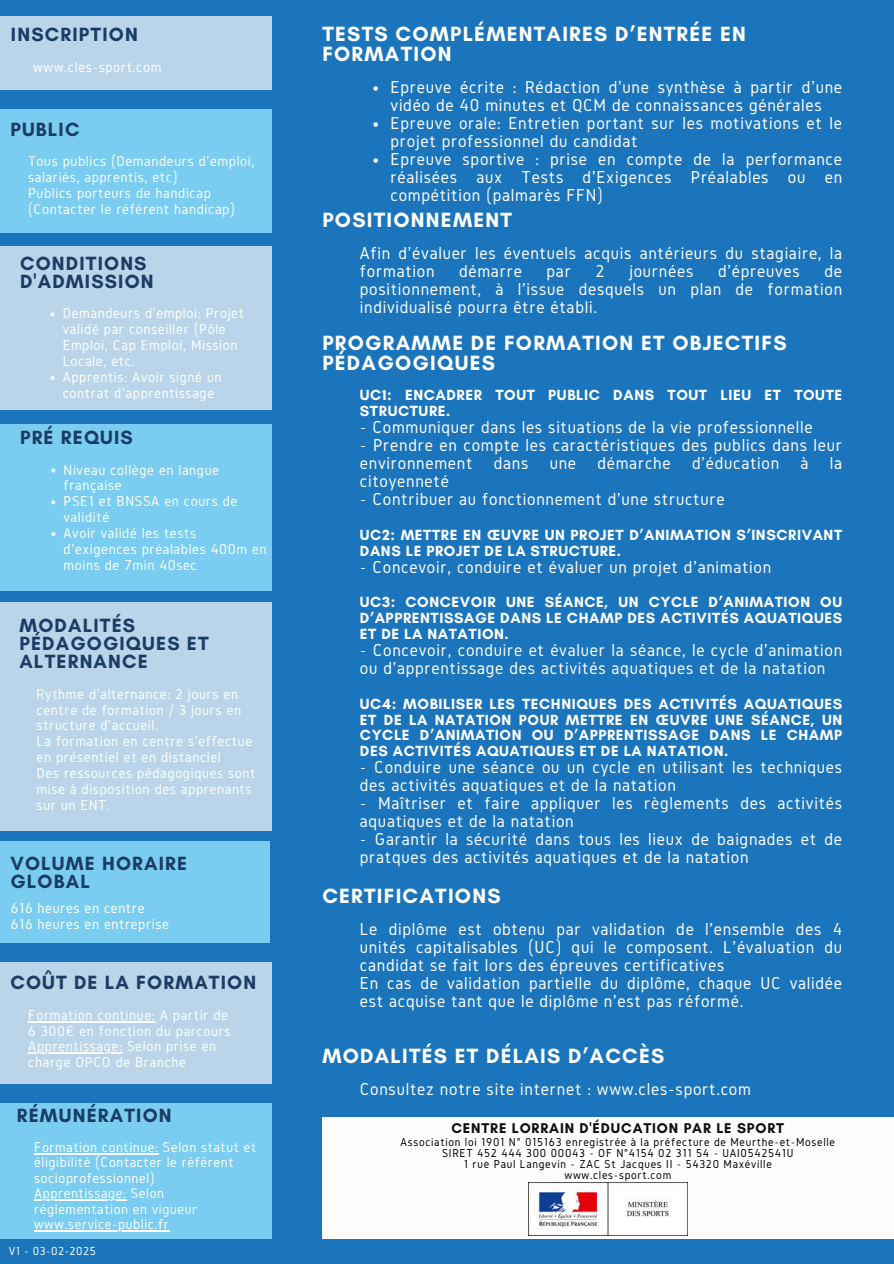
<style>
.page{position:relative;width:894px;height:1264px;background:#fff}
.page>*{position:absolute;margin:0;border:0;box-sizing:border-box;transform-origin:0 0}
.t1{font:700 21px/20.2px "Glacial Indifference";letter-spacing:.06em;color:#fff}
.t2{font:700 19.5px/18px "Glacial Indifference";letter-spacing:.06em;color:#1b3c65}
.t3{font:18px/18px "Gidole";letter-spacing:.04em;color:#fff}
.t4{font:15px/15.9px "Gidole";letter-spacing:.04em;color:#fff}
.t5{font:700 15px/15.8px "Glacial Indifference";letter-spacing:.04em;color:#fff}
.t6{font:14.7px/15.6px "Gidole";letter-spacing:.04em;color:#fff}
.t7{font:700 14.4px "Glacial Indifference";letter-spacing:.06em;color:#110f0e}
.t8{font:12.15px "Gidole";letter-spacing:.04em;color:#fff}
.t9{font:12px/10.9px "Gidole";letter-spacing:.06em;color:#000;text-align:center}
</style>
<div class="page">
<div style="left:0;top:0;width:893px;height:1263px;background:#1b75bc"></div>
<div style="left:0;top:16px;width:271px;height:74px;background:#bad5ea"></div>
<div style="left:0;top:109px;width:271px;height:124px;background:#7acdf1"></div>
<div style="left:0;top:424px;width:271px;height:167px;background:#7acdf1"></div>
<div style="left:0;top:602px;width:271px;height:229px;background:#bad5ea"></div>
<div style="left:0;top:841px;width:270px;height:101px;background:#7acdf1"></div>
<div style="left:0;top:1103px;width:271px;height:135px;background:#7acdf1"></div>
<div style="left:0;top:246px;width:271px;height:164px;background:#bad5ea"></div>
<div style="left:0;top:962px;width:271px;height:121px;background:#bad5ea"></div>
<hr style="left:28px;top:1020px;width:127px;height:2px;background:#fff">
<hr style="left:28px;top:1052px;width:95px;height:2px;background:#fff">
<hr style="left:34px;top:1152px;width:125px;height:2px;background:#fff">
<hr style="left:34px;top:1199px;width:93px;height:1px;background:#fff">
<hr style="left:34px;top:1230px;width:136px;height:1px;background:#fff">
<svg style="left:50px;top:312px;width:4px;height:4px"></svg>
<svg style="left:50px;top:376px;width:4px;height:4px"></svg>
<svg style="left:373px;top:86px;width:5px;height:5px"></svg>
<svg style="left:373px;top:122px;width:5px;height:5px"></svg>
<svg style="left:373px;top:158px;width:5px;height:5px"></svg>
<svg style="left:51px;top:468px;width:4px;height:4px"></svg>
<svg style="left:51px;top:500px;width:4px;height:4px"></svg>
<svg style="left:51px;top:532px;width:4px;height:4px"></svg>
<div style="left:322px;top:1117px;width:571px;height:121px;background:#fefefc"></div>
<img style="left:528px;top:1182px;width:159px;height:53px">
<p class="t2" style="left:11px;top:26px;width:128px">INSCRIPTION</p>
<p class="t4" style="left:33px;top:59px;width:130px">www.cles-sport.com</p>
<p class="t2" style="left:10px;top:120px;width:71px">PUBLIC</p>
<p class="t4" style="left:28px;top:154px;width:228px">Tous publics (Demandeurs d'emploi, salariés, apprentis, etc)<br>Publics porteurs de handicap (Contacter le référent handicap)</p>
<p class="t2" style="left:20px;top:254px;width:135px">CONDITIONS<br>D'ADMISSION</p>
<p class="t4" style="left:63px;top:305px;width:183px">Demandeurs d'emploi: Projet validé par conseiller (Pôle<br>Emploi, Cap Emploi, Mission<br>Locale, etc.<br>Apprentis: Avoir signé un contrat d'apprentissage</p>
<p class="t2" style="left:20px;top:428px;width:114px">PRÉ REQUIS</p>
<p class="t4" style="left:64px;top:461px;width:204px">Niveau collège en langue française<br>PSE1 et BNSSA en cours de validité<br>Avoir validé les tests d'exigences préalables 400m en moins de 7min 40sec</p>
<p class="t2" style="left:19px;top:616px;width:191px">MODALITÉS<br>PÉDAGOGIQUES ET<br>ALTERNANCE</p>
<p class="t4" style="left:37px;top:686px;width:220px">Rythme d'alternance: 2 jours en centre de formation / 3 jours en structure d'accueil.<br>La formation en centre s'effectue en présentiel et en distanciel<br>Des ressources pédagogiques sont mise à disposition des apprenants sur un ENT.</p>
<p class="t2" style="left:10px;top:854px;width:178px">VOLUME HORAIRE<br>GLOBAL</p>
<p class="t4" style="left:11px;top:900px;width:160px">616 heures en centre<br>616 heures en entreprise</p>
<p class="t2" style="left:10px;top:973px;width:247px">COÛT DE LA FORMATION</p>
<p class="t4" style="left:28px;top:1006px;width:204px">Formation continue: A partir de<br>6 300€ en fonction du parcours<br>Apprentissage: Selon prise en charge OPCO de Branche</p>
<p class="t2" style="left:17px;top:1105px;width:156px">RÉMUNÉRATION</p>
<p class="t6" style="left:34px;top:1138px;width:223px">Formation continue: Selon statut et éligibilité (Contacter le référent socioprofessionnel)<br>Apprentissage: Selon réglementation en vigueur www.service-public.fr</p>
<p class="t8" style="left:9px;top:1243px;width:88px">V1 - 03-02-2025</p>
<p class="t1" style="left:322px;top:23px;width:425px">TESTS COMPLÉMENTAIRES D’ENTRÉE EN<br>FORMATION</p>
<p class="t3" style="left:390px;top:78px;width:453px">Épreuve écrite : Rédaction d'une synthèse à partir d'une vidéo de 40 minutes et QCM de connaissances générales Épreuve orale: Entretien portant sur les motivations et le projet professionnel du candidat<br>Epreuve sportive : prise en compte de la performance réalisées aux Tests d'Exigences Préalables ou en compétition (palmarès FFN)</p>
<p class="t1" style="left:322px;top:209px;width:191px">POSITIONNEMENT</p>
<p class="t3" style="left:360px;top:244px;width:483px">Afin d'évaluer les éventuels acquis antérieurs du stagiaire, la formation</p>
<p class="t3" style="left:459px;top:262px;width:64px">démarre</p>
<p class="t3" style="left:546px;top:262px;width:26px">par</p>
<p class="t3" style="left:595px;top:262px;width:11px">2</p>
<p class="t3" style="left:629px;top:262px;width:65px">journées</p>
<p class="t3" style="left:717px;top:262px;width:83px">d'épreuves</p>
<p class="t3" style="left:360px;top:262px;width:483px;text-align:justify;text-indent:464px">de positionnement, à l'issue desquels un plan de formation individualisé pourra être établi.</p>
<p class="t1" style="left:322px;top:332px;width:465px">PROGRAMME DE FORMATION ET OBJECTIFS<br>PÉDAGOGIQUES</p>
<p class="t5" style="left:360px;top:387px;width:483px">UC1: ENCADRER TOUT PUBLIC DANS TOUT LIEU ET TOUTE<br>STRUCTURE.</p>
<p class="t3" style="left:360px;top:418px;width:454px">- Communiquer dans les situations de la vie professionnelle</p>
<p class="t3" style="left:360px;top:436px;width:483px;text-align:justify">- Prendre en compte les caractéristiques des publics dans leur environnement dans une démarche d'éducation à la citoyenneté</p>
<p class="t3" style="left:360px;top:490px;width:366px">- Contribuer au fonctionnement d'une structure</p>
<p class="t5" style="left:360px;top:527px;width:483px">UC2: METTRE EN ŒUVRE UN PROJET D’ANIMATION S’INSCRIVANT<br>DANS LE PROJET DE LA STRUCTURE.</p>
<p class="t3" style="left:360px;top:557px;width:412px">- Concevoir, conduire et évaluer un projet d'animation</p>
<p class="t5" style="left:360px;top:594px;width:483px;text-align:justify">UC3: CONCEVOIR UNE SÉANCE, UN CYCLE D’ANIMATION OU D’APPRENTISSAGE DANS LE CHAMP DES ACTIVITÉS AQUATIQUES ET DE LA NATATION.</p>
<p class="t3" style="left:360px;top:641px;width:483px">- Concevoir, conduire et évaluer la séance, le cycle d'animation ou d'apprentissage des activités aquatiques et de la natation</p>
<p class="t5" style="left:360px;top:695px;width:483px;text-align:justify">UC4: MOBILISER LES TECHNIQUES DES ACTIVITÉS AQUATIQUES ET DE LA NATATION POUR METTRE EN ŒUVRE UNE SÉANCE, UN CYCLE D’ANIMATION OU D’APPRENTISSAGE DANS LE CHAMP DES ACTIVITÉS AQUATIQUES ET DE LA NATATION.</p>
<p class="t3" style="left:360px;top:758px;width:483px">- Conduire une séance ou un cycle en utilisant les techniques des activités aquatiques et de la natation</p>
<p class="t3" style="left:360px;top:794px;width:483px">- Maîtriser et faire appliquer les règlements des activités aquatiques et de la natation</p>
<p class="t3" style="left:360px;top:830px;width:483px">- Garantir la sécurité dans tous les lieux de baignades et de pratques des activités aquatiques et de la natation</p>
<p class="t1" style="left:322px;top:886px;width:180px">CERTIFICATIONS</p>
<p class="t3" style="left:360px;top:920px;width:483px">Le diplôme est obtenu par validation de l'ensemble des 4 unités capitalisables (UC) qui le composent. L'évaluation du candidat se fait lors des épreuves certificatives<br>En cas de validation partielle du diplôme, chaque UC validée est acquise tant que le diplôme n'est pas réformé.</p>
<p class="t1" style="left:322px;top:1045px;width:343px">MODALITÉS ET DÉLAIS D’ACCÈS</p>
<p class="t3" style="left:360px;top:1079px;width:392px">Consultez notre site internet : www.cles-sport.com</p>
<p class="t7" style="left:451px;top:1119px;width:334px">CENTRE LORRAIN D'ÉDUCATION PAR LE SPORT</p>
<p class="t9" style="left:400px;top:1136px;width:436px">Association loi 1901 N° 015163 enregistrée à la préfecture de Meurthe-et-Moselle SIRET 452 444 300 00043 - OF N°4154 02 311 54 - UAI0542541U<br>1 rue Paul Langevin - ZAC St Jacques II - 54320 Maxéville<br>www.cles-sport.com</p>
</div>
